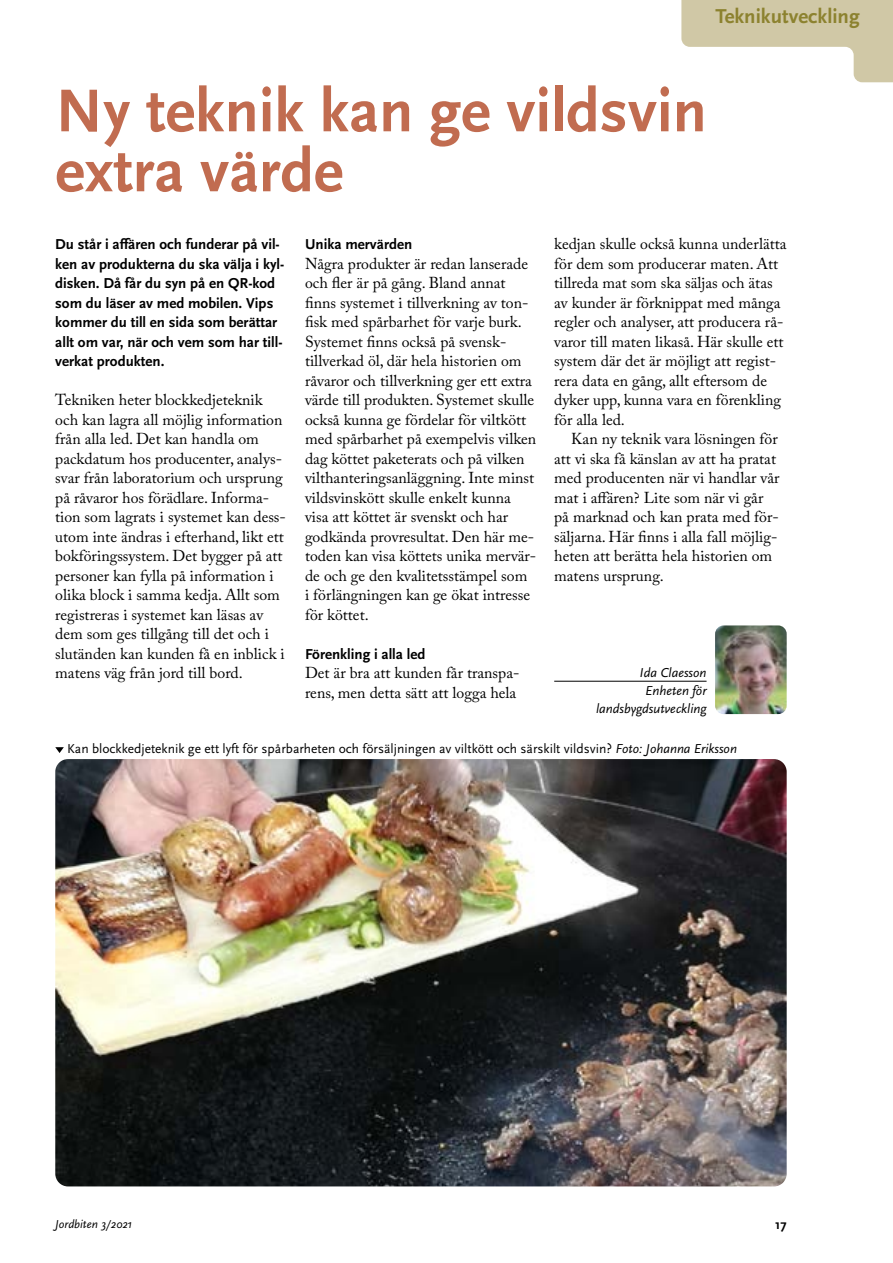
<style>
.page{position:relative;width:893px;height:1263px;background:#fff}
.page>*{position:absolute;margin:0;border:0;box-sizing:border-box;transform-origin:0 0}
.Rubrik_36pt{font:700 63px/60px "Scala Sans Pro";color:#c16c50}
.t1{font:700 21px "Scala Sans Pro";color:#8c822f}
.Brödtext_utan_indrag{font:15.75px/19.5px "Adobe Caslon Pro";color:#000}
.Brödtext_med_indrag{font:15.75px/19.5px "Adobe Caslon Pro";color:#000}
.Ingress_i_smal_spalt{font:700 15px/19.5px "Scala Sans Pro";color:#000}
.Mellanrubrik{font:700 15px "Scala Sans Pro";color:#000}
.t2{font:13.5px "Scala Sans Pro";color:#000}
.Bildbyline_2{font:italic 13.5px/18px "Scala Sans Pro";color:#000;text-align:right}
.Bildbyline_1{font:italic 13.5px "Scala Sans Pro";color:#000}
.t3{font:700 13.5px "Scala Sans Pro";color:#000}
.t4{font:italic 12px "Scala Sans Pro";color:#000}
.s1{font-style:italic}
</style>
<div class="page">
<hr style="left:554px;top:681px;width:153px;height:1px;background:#000">
<img style="left:55px;top:759px;width:732px;height:427px">
<svg style="left:55px;top:747px;width:9px;height:6px"></svg>
<svg style="left:681px;top:0;width:212px;height:82px"></svg>
<img style="left:715px;top:625px;width:72px;height:89px">
<h2 class="t1" style="left:715px;top:4px;width:146px">Teknikutveckling</h2>
<h1 class="Rubrik_36pt" style="left:55px;top:81px;width:653px">Ny teknik kan ge vildsvin extra värde</h1>
<p class="Brödtext_utan_indrag" style="left:554px;top:234px;width:234px">kedjan skulle också kunna underlätta för dem som producerar maten. Att tillreda mat som ska säljas och ätas av kunder är förknippat med många regler och analyser, att producera rå&shy;varor till maten likaså. Här skulle ett system där det är möjligt att regist&shy;rera data en gång, allt eftersom de dyker upp, kunna vara en förenkling för alla led.</p>
<p class="Brödtext_med_indrag" style="left:554px;top:429px;width:227px;text-indent:17px">Kan ny teknik vara lösningen för att vi ska få känslan av att ha pratat med producenten när vi handlar vår mat i affären? Lite som när vi går på marknad och kan prata med för&shy;säljarna. Här finns i alla fall möjlig&shy;heten att berätta hela historien om matens ursprung.</p>
<p class="Ingress_i_smal_spalt" style="left:55px;top:234px;width:231px">Du står i affären och funderar på vil&shy;ken av produkterna du ska välja i kyl&shy;disken. Då får du syn på en QR-kod som du läser av med mobilen. Vips kommer du till en sida som berättar allt om var, när och vem som har till&shy;verkat produkten.</p>
<p class="Brödtext_utan_indrag" style="left:55px;top:390px;width:232px">Tekniken heter blockkedjeteknik och kan lagra all möjlig information från alla led. Det kan handla om packdatum hos producenter, analys&shy;svar från laboratorium och ursprung på råvaror hos förädlare. Informa&shy;tion som lagrats i systemet kan dess&shy;utom inte ändras i efterhand, likt ett bokföringssystem. Det bygger på att personer kan fylla på information i olika block i samma kedja. Allt som registreras i systemet kan läsas av dem som ges tillgång till det och i slutänden kan kunden få en inblick i matens väg från jord till bord.</p>
<h2 class="Mellanrubrik" style="left:305px;top:235px;width:109px">Unika mervärden</h2>
<p class="Brödtext_utan_indrag" style="left:305px;top:253px;width:233px">Några produkter är redan lanserade och fler är på gång. Bland annat finns systemet i tillverkning av ton&shy;fisk med spårbarhet för varje burk.<br>Systemet finns också på svensk&shy;tillverkad öl, där hela historien om råvaror och tillverkning ger ett extra värde till produkten. Systemet skulle också kunna ge fördelar för viltkött med spårbarhet på exempelvis vilken dag köttet paketerats och på vilken vilthanteringsanläggning. Inte minst vildsvinskött skulle enkelt kunna visa att köttet är svenskt och har godkända provresultat. Den här me&shy;toden kan visa köttets unika mervär&shy;de och ge den kvalitetsstämpel som<br>i förlängningen kan ge ökat intresse för köttet.</p>
<h2 class="Mellanrubrik" style="left:305px;top:645px;width:122px">Förenkling i alla led</h2>
<p class="Brödtext_utan_indrag" style="left:305px;top:663px;width:216px">Det är bra att kunden får transpa&shy;rens, men detta sätt att logga hela</p>
<p class="Bildbyline_1" style="left:640px;top:664px;width:68px">Ida Claesson</p>
<p class="Bildbyline_2" style="left:596px;top:681px;width:112px">Enheten för landsbygdsutveckling</p>
<p class="t2" style="left:67px;top:741px;width:671px">Kan blockkedjeteknik ge ett lyft för spårbarheten och försäljningen av viltkött och särskilt vildsvin? <span class="s1">Foto: Johanna Eriksson</span></p>
<p class="t4" style="left:55px;top:1217px;width:78px">Jordbiten 3/2021</p>
<p class="t3" style="left:775px;top:1216px;width:13px">17</p>
</div>
